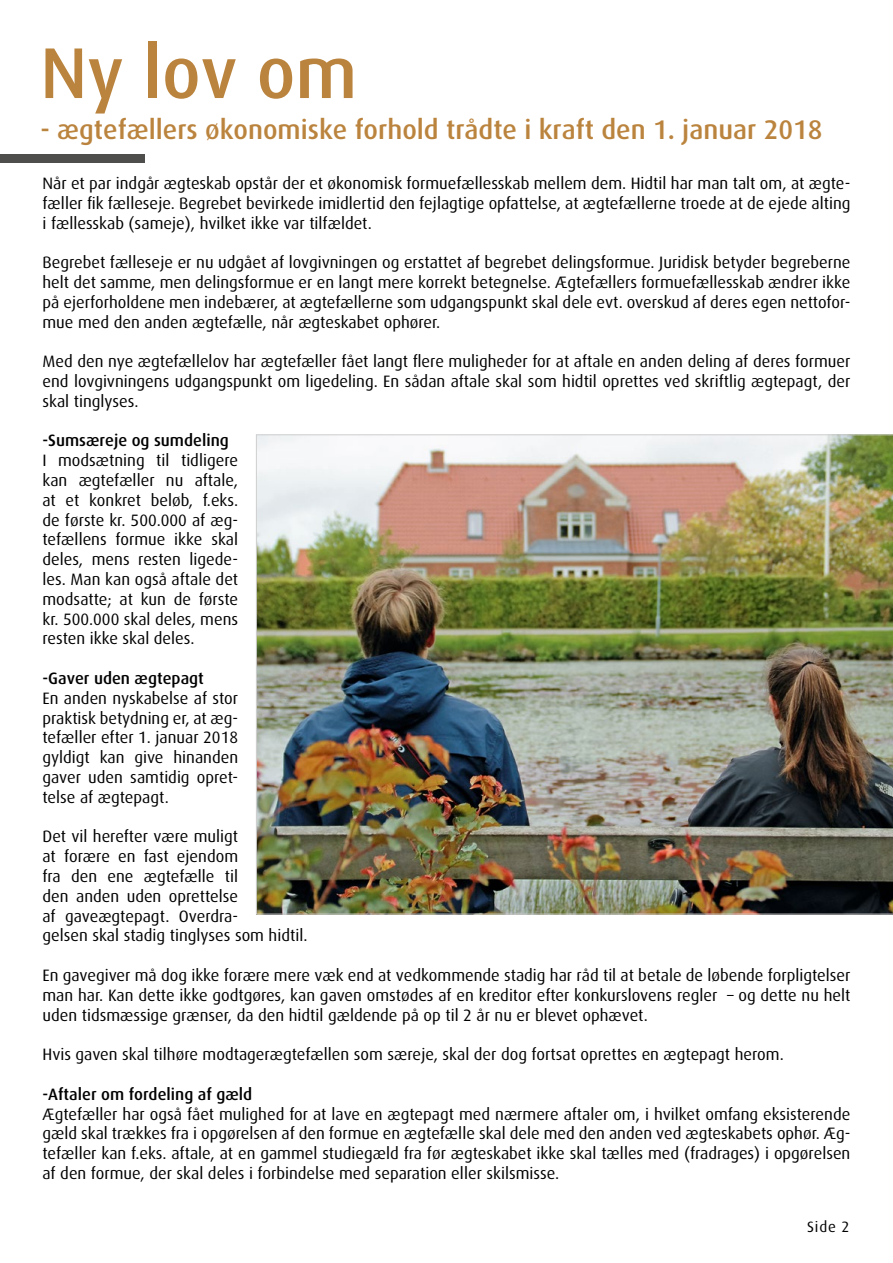
<style>
.page{position:relative;width:893px;height:1263px;background:#fff}
.page>*{position:absolute;margin:0;border:0;box-sizing:border-box;transform-origin:0 0}
.t1{font:500 72px "Dax";color:#bb843e}
.t2{font:500 27px "Dax";color:#bb843e}
.t3{font:16.5px/19.8px "Dax";color:#000;text-align:justify}
.t4{font:500 16.5px "Dax";color:#000}
.t5{font:15px "Dax";color:#000}
</style>
<div class="page">
<div style="left:0;top:154px;width:145px;height:9px;background:#4e4e4d"></div>
<img style="left:256px;top:435px;width:637px;height:479px">
<h1 class="t1" style="left:40px;top:33px;width:318px">Ny lov om</h1>
<h2 class="t2" style="left:40px;top:114px;width:784px">- ægtefællers økonomiske forhold trådte i kraft den 1. januar 2018</h2>
<p class="t3" style="left:43px;top:173px;width:809px">Når et par indgår ægteskab opstår der et økonomisk formuefællesskab mellem dem. Hidtil har man talt om, at ægte&shy;fæller fik fælleseje. Begrebet bevirkede imidlertid den fejlagtige opfattelse, at ægtefællerne troede at de ejede alting i fællesskab (sameje), hvilket ikke var tilfældet.</p>
<p class="t3" style="left:43px;top:253px;width:809px">Begrebet fælleseje er nu udgået af lovgivningen og erstattet af begrebet delingsformue. Juridisk betyder begreberne helt det samme, men delingsformue er en langt mere korrekt betegnelse. Ægtefællers formuefællesskab ændrer ikke på ejerforholdene men indebærer, at ægtefællerne som udgangspunkt skal dele evt. overskud af deres egen nettofor&shy;mue med den anden ægtefælle, når ægteskabet ophører.</p>
<p class="t3" style="left:43px;top:352px;width:809px">Med den nye ægtefællelov har ægtefæller fået langt flere muligheder for at aftale en anden deling af deres formuer end lovgivningens udgangspunkt om ligedeling. En sådan aftale skal som hidtil oprettes ved skriftlig ægtepagt, der skal tinglyses.</p>
<p class="t4" style="left:43px;top:431px;width:188px">-Sumsæreje og sumdeling</p>
<p class="t3" style="left:43px;top:451px;width:197px">I modsætning til tidligere kan ægtefæller nu aftale, at et konkret beløb, f.eks. de første kr. 500.000 af æg&shy;tefællens formue ikke skal deles, mens resten ligede&shy;les. Man kan også aftale det modsatte; at kun de første kr. 500.000 skal deles, mens resten ikke skal deles.</p>
<p class="t4" style="left:43px;top:669px;width:163px">-Gaver uden ægtepagt</p>
<p class="t3" style="left:43px;top:688px;width:197px">En anden nyskabelse af stor praktisk betydning er, at æg&shy;tefæller efter 1. januar 2018 gyldigt kan give hinanden gaver uden samtidig opret&shy;telse af ægtepagt.</p>
<p class="t3" style="left:43px;top:827px;width:266px;text-align:left">Det vil herefter være muligt<br>at forære en fast ejendom<br>fra den ene ægtefælle til<br>den anden uden oprettelse<br>af gaveægtepagt. Overdra-<br>gelsen skal stadig tinglyses som hidtil.</p>
<p class="t3" style="left:43px;top:965px;width:809px">En gavegiver må dog ikke forære mere væk end at vedkommende stadig har råd til at betale de løbende forpligtelser man har. Kan dette ikke godtgøres, kan gaven omstødes af en kreditor efter konkurslovens regler – og dette nu helt uden tidsmæssige grænser, da den hidtil gældende på op til 2 år nu er blevet ophævet.</p>
<p class="t3" style="left:43px;top:1045px;width:743px">Hvis gaven skal tilhøre modtagerægtefællen som særeje, skal der dog fortsat oprettes en ægtepagt herom.</p>
<p class="t4" style="left:43px;top:1085px;width:211px">-Aftaler om fordeling af gæld</p>
<p class="t3" style="left:43px;top:1104px;width:809px">Ægtefæller har også fået mulighed for at lave en ægtepagt med nærmere aftaler om, i hvilket omfang eksisterende gæld skal trækkes fra i opgørelsen af den formue en ægtefælle skal dele med den anden ved ægteskabets ophør. Æg&shy;tefæller kan f.eks. aftale, at en gammel studiegæld fra før ægteskabet ikke skal tælles med (fradrages) i opgørelsen af den formue, der skal deles i forbindelse med separation eller skilsmisse.</p>
<p class="t5" style="left:807px;top:1218px;width:44px">Side 2</p>
</div>
